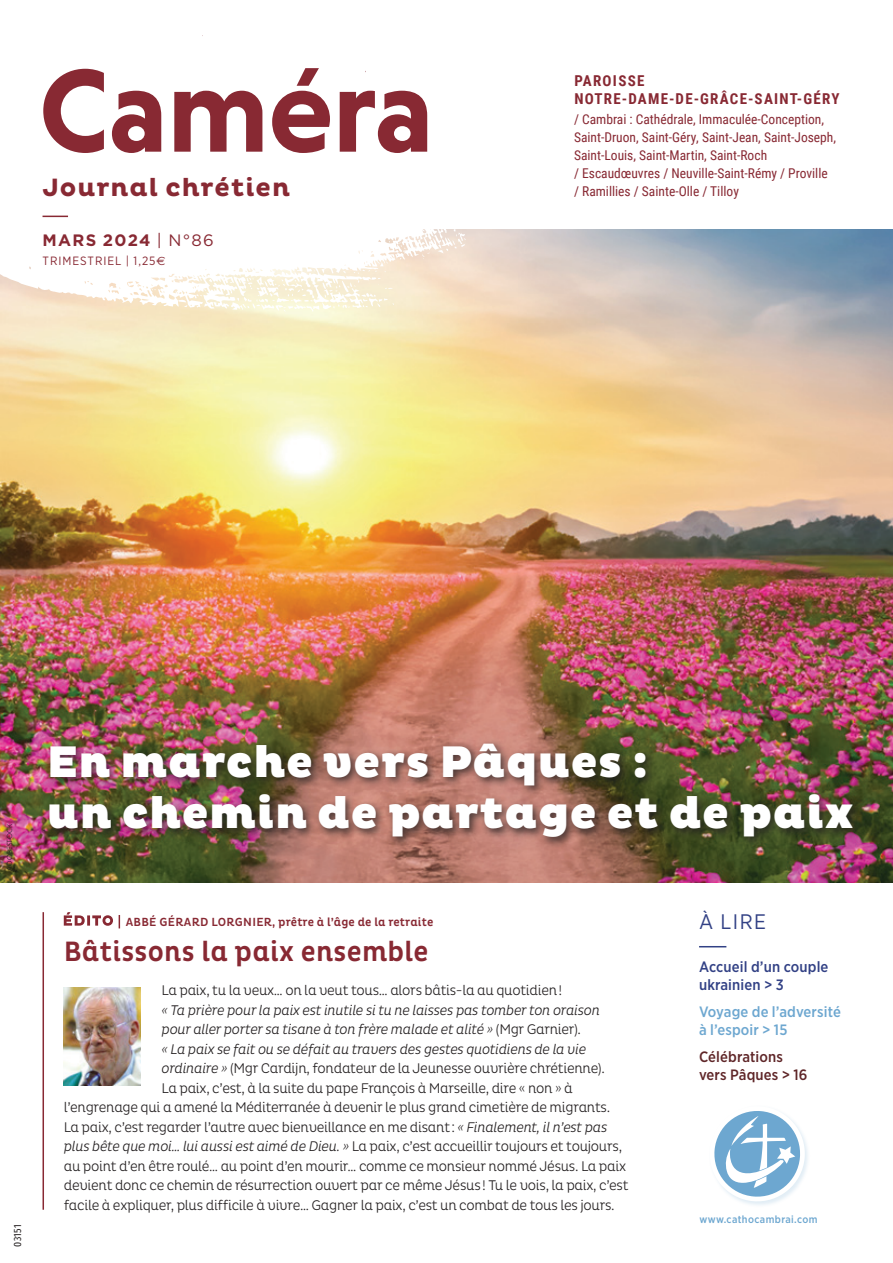
<style>
.page{position:relative;width:893px;height:1263px;background:#fff}
.page>*{position:absolute;margin:0;border:0;box-sizing:border-box;transform-origin:0 0}
.t1{font:700 120px "Niveau Grotesk";color:#882933}
.Une_-_Titre_principa{font:900 45px/51px "Pluto";letter-spacing:.01em;color:#fff}
.Edito_-_Titre{font:500 28.5px "Pluto Cond";letter-spacing:.01em;color:#882933}
.t2{font:700 25.5px "Pluto";letter-spacing:.04em;color:#882933}
.Une_-_A_lire{font:21px "Gotham Narrow";color:#324185}
.t3{font:700 16.5px "Gotham";letter-spacing:.08em;color:#882933}
.t4{font:700 15px/18px "Roboto Condensed";letter-spacing:.085em;color:#882933}
.Une_-_Accroche{font:500 15px/18px "Gotham Narrow";letter-spacing:.01em;color:#6da7d0}
.Une_-_Accroche-2{font:500 15px/18px "Gotham Narrow";letter-spacing:.01em;color:#324185}
.Une_-_Accroche-3{font:500 15px/18px "Gotham Narrow";letter-spacing:.01em;color:#5f2628}
.Edito_-_Texte{font:300 14.25px "Pluto Cond";letter-spacing:-.02em;color:#231f20}
.Edito_-_Texte-2{font:italic 300 14.25px "Pluto Cond";letter-spacing:-.02em;color:#231f20}
.t5{font:13.5px/18px "Roboto Condensed";color:#882933}
.Edito_-Signature{font:500 12px "Pluto Cond";letter-spacing:.01em;color:#882933}
.t6{font:12px "Gotham Narrow";letter-spacing:.08em;color:#882933}
.t7{font:500 10.5px "Gotham Narrow";letter-spacing:.04em;color:#6da7d0}
.ARTICLE-TEXTE_COURAN{font:10.5px "Fira Sans Compressed";letter-spacing:.025em;color:#231f20}
.PHOTO-crédit{font:300 7.5px "Niveau Grotesk";letter-spacing:.015em;color:#231f20}
.s1{font-weight:400}
.s2{font-family:"Euro Sans Std"}
.s3{font-style:normal}
.s4{font-style:italic}
</style>
<div class="page">
<img style="left:0;top:230px;width:893px;height:652px">
<svg style="left:699px;top:946px;width:27px;height:1px"></svg>
<div style="left:45px;top:739px;width:818px;height:109px;background:#231f20;opacity:.75"></div>
<svg style="left:64px;top:912px;width:56px;height:16px"></svg>
<hr style="left:43px;top:912px;width:1px;height:298px;background:#882933">
<img style="left:64px;top:987px;width:76px;height:98px">
<svg style="left:230px;top:309px;width:176px;height:3px"></svg>
<svg style="left:445px;top:229px;width:27px;height:30px"></svg>
<svg style="left:0;top:215px;width:445px;height:94px"></svg>
<div style="left:708px;top:1105px;width:103px;height:102px;background:#6da7d0;opacity:.2"></div>
<svg style="left:708px;top:1105px;width:99px;height:98px"></svg>
<svg style="left:43px;top:216px;width:25px;height:1px"></svg>
<p class="t1" style="left:39px;top:42px;width:396px">Caméra</p>
<p class="t2" style="left:43px;top:173px;width:249px">Journal chrétien</p>
<p class="t3" style="left:43px;top:229px;width:173px">MARS 2024 <span class="s1">| N°86</span></p>
<p class="t6" style="left:43px;top:253px;width:125px">TRIMESTRIEL | 1,25<span class="s2">€</span></p>
<p class="t4" style="left:574px;top:71px;width:267px">PAROISSE<br>NOTRE-DAME-DE-GRÂCE-SAINT-GÉRY</p>
<p class="t5" style="left:574px;top:110px;width:263px">/ Cambrai : Cathédrale, Immaculée-Conception,<br>Saint-Druon, Saint-Géry, Saint-Jean, Saint-Joseph,</p>
<p class="t5" style="left:574px;top:146px;width:255px">Saint-Louis, Saint-Martin, Saint-Roch<br>/ Escaudœuvres / Neuville-Saint-Rémy / Proville / Ramillies / Sainte-Olle / Tilloy</p>
<p class="PHOTO-crédit" style="left:5px;top:871px;width:48px;rotate:-90deg">ADOBESTOCK</p>
<p class="ARTICLE-TEXTE_COURAN" style="left:10px;top:1247px;width:24px;rotate:-90deg">03151</p>
<p class="Une_-_Titre_principa" style="left:47px;top:738px;width:809px">En marche vers Pâques :<br>un chemin de partage et de paix</p>
<p class="Edito_-Signature" style="left:126px;top:915px;width:309px">ABBÉ GÉRARD LORGNIER, prêtre à l’âge de la retraite</p>
<p class="Edito_-_Titre" style="left:64px;top:935px;width:366px">Bâtissons la paix ensemble</p>
<p class="Edito_-_Texte" style="left:162px;top:982px;width:402px">La paix, tu la veux… on la veut tous… alors bâtis-la au quotidien!</p>
<p class="Edito_-_Texte-2" style="left:162px;top:1002px;width:440px">« Ta prière pour la paix est inutile si tu ne laisses pas tomber ton oraison</p>
<p class="Edito_-_Texte-2" style="left:162px;top:1021px;width:421px">pour aller porter sa tisane à ton frère malade et alité » <span class="s3">(Mgr Garnier).</span></p>
<p class="Edito_-_Texte-2" style="left:162px;top:1041px;width:426px">« La paix se fait ou se défait au travers des gestes quotidiens de la vie</p>
<p class="Edito_-_Texte" style="left:162px;top:1060px;width:445px"><span class="s4">ordinaire »</span> (Mgr Cardijn, fondateur de la Jeunesse ouvrière chrétienne).</p>
<p class="Edito_-_Texte" style="left:162px;top:1080px;width:413px">La paix, c’est, à la suite du pape François à Marseille, dire « non » à</p>
<p class="Edito_-_Texte" style="left:64px;top:1099px;width:548px">l’engrenage qui a amené la Méditerranée à devenir le plus grand cimetière de migrants.</p>
<p class="Edito_-_Texte" style="left:64px;top:1119px;width:545px">La paix, c’est regarder l’autre avec bienveillance en me disant: <span class="s4">« Finalement, il n’est pas</span></p>
<p class="Edito_-_Texte" style="left:64px;top:1138px;width:560px"><span class="s4">plus bête que moi… lui aussi est aimé de Dieu. »</span> La paix, c’est accueillir toujours et toujours,</p>
<p class="Edito_-_Texte" style="left:64px;top:1158px;width:564px">au point d’en être roulé… au point d’en mourir… comme ce monsieur nommé Jésus. La paix</p>
<p class="Edito_-_Texte" style="left:64px;top:1177px;width:566px">devient donc ce chemin de résurrection ouvert par ce même Jésus! Tu le vois, la paix, c’est</p>
<p class="Edito_-_Texte" style="left:64px;top:1197px;width:552px">facile à expliquer, plus difficile à vivre… Gagner la paix, c’est un combat de tous les jours.</p>
<p class="Une_-_A_lire" style="left:699px;top:908px;width:69px">À LIRE</p>
<p class="Une_-_Accroche-2" style="left:699px;top:958px;width:131px">Accueil d’un couple ukrainien &gt; 3</p>
<p class="Une_-_Accroche" style="left:699px;top:1002px;width:143px">Voyage de l’adversité à l’espoir &gt; 15</p>
<p class="Une_-_Accroche-3" style="left:699px;top:1047px;width:110px">Célébrations vers Pâques &gt; 16</p>
<p class="t7" style="left:700px;top:1213px;width:120px">www.cathocambrai.com</p>
</div>
